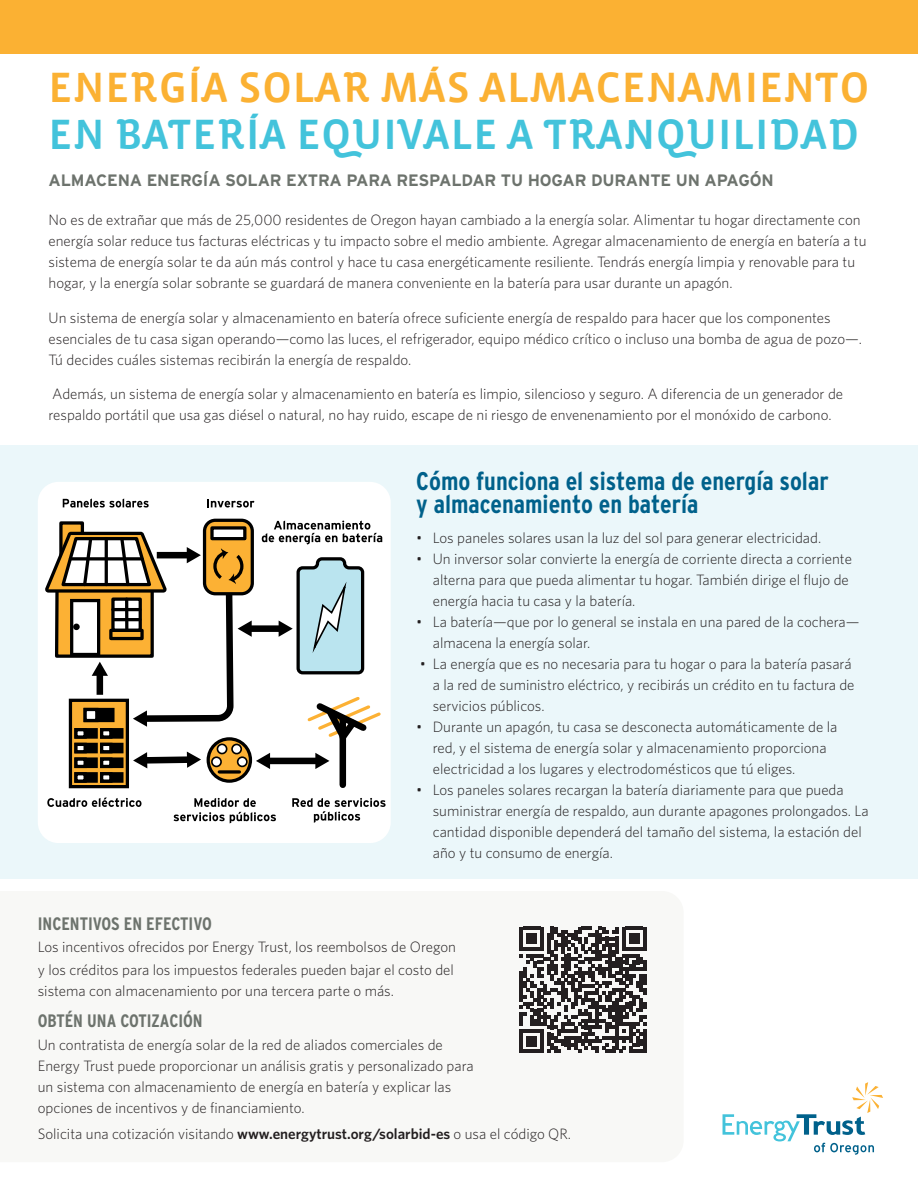
<style>
.page{position:relative;width:918px;height:1188px;background:#fff}
.page>*{position:absolute;margin:0;border:0;box-sizing:border-box;transform-origin:0 0}
.headline_1___35_35{font:43.5px/46.5px "Vista Sans Alt Med";letter-spacing:.02em;color:#43c3db}
.body___phone_or_website{font:700 25.5px/22.5px "Interstate Condensed";color:#00618b}
.body___phone_or_website-2{font:700 18px "Interstate Condensed";color:#6d736d}
.headline_1___35_35-2{font:700 16.5px "Interstate";letter-spacing:-.01em;color:#6d736d}
.body___phone_or_website-3{font:300 15px/21px "Whitney";color:#231f20}
.body___10_14{font:300 15px/21px "Whitney";color:#231f20}
.s1{color:#fbb133}
.s2{font-weight:600}
</style>
<div class="page">
<svg style="left:723px;top:1082px;width:160px;height:73px"></svg>
<div style="left:0;top:446px;width:918px;height:433px;background:#ebf7fa"></div>
<div style="left:0;top:0;width:918px;height:54px;background:#fbb133"></div>
<svg style="left:520px;top:927px;width:126px;height:126px"></svg>
<hr style="left:643px;top:1029px;width:3px;height:24px;background:#231f20">
<div style="left:38px;top:482px;width:353px;height:361px;background:#fff;border-radius:21px"></div>
<svg style="left:47px;top:798px;width:95px;height:9px"></svg>
<svg style="left:174px;top:798px;width:102px;height:25px"></svg>
<svg style="left:292px;top:798px;width:94px;height:25px"></svg>
<svg style="left:208px;top:739px;width:42px;height:42px"></svg>
<div style="left:207px;top:737px;width:45px;height:46px;border:3px solid #000;border-radius:50%"></div>
<svg style="left:219px;top:770px;width:20px;height:4px"></svg>
<div style="left:340px;top:718px;width:6px;height:67px;background:#000"></div>
<div style="left:70px;top:700px;width:57px;height:87px;background:#fcb134"></div>
<div style="left:69px;top:699px;width:60px;height:89px;border:3px solid #000"></div>
<div style="left:76px;top:774px;width:20px;height:7px;background:#000"></div>
<div style="left:74px;top:772px;width:24px;height:11px;border:3px solid #000"></div>
<div style="left:76px;top:774px;width:9px;height:7px;background:#fff"></div>
<div style="left:74px;top:772px;width:13px;height:11px;border:3px solid #000"></div>
<div style="left:102px;top:774px;width:20px;height:7px;background:#000"></div>
<div style="left:100px;top:772px;width:24px;height:11px;border:3px solid #000"></div>
<div style="left:102px;top:774px;width:9px;height:7px;background:#fff"></div>
<div style="left:100px;top:772px;width:12px;height:11px;border:3px solid #000"></div>
<svg style="left:45px;top:498px;width:338px;height:271px"></svg>
<p class="headline_1___35_35" style="left:49px;top:65px;width:822px"><span class="s1">ENERGÍA SOLAR MÁS ALMACENAMIENTO<br></span>EN BATERÍA EQUIVALE A TRANQUILIDAD</p>
<p class="headline_1___35_35-2" style="left:49px;top:170px;width:727px">ALMACENA ENERGÍA SOLAR EXTRA PARA RESPALDAR TU HOGAR DURANTE UN APAGÓN</p>
<p class="body___10_14" style="left:49px;top:209px;width:819px">No es de extrañar que más de 25,000 residentes de Oregon hayan cambiado a la energía solar. Alimentar tu hogar directamente con energía solar reduce tus facturas eléctricas y tu impacto sobre el medio ambiente. Agregar almacenamiento de energía en batería a tu sistema de energía solar te da aún más control y hace tu casa energéticamente resiliente. Tendrás energía limpia y renovable para tu hogar, y la energía solar sobrante se guardará de manera conveniente en la batería para usar durante un apagón.</p>
<p class="body___10_14" style="left:49px;top:306px;width:815px">Un sistema de energía solar y almacenamiento en batería ofrece suficiente energía de respaldo para hacer que los componentes esenciales de tu casa sigan operando—como las luces, el refrigerador, equipo médico crítico o incluso una bomba de agua de pozo—.<br>Tú decides cuáles sistemas recibirán la energía de respaldo.</p>
<p class="body___10_14" style="left:49px;top:383px;width:796px">Además, un sistema de energía solar y almacenamiento en batería es limpio, silencioso y seguro. A diferencia de un generador de respaldo portátil que usa gas diésel o natural, no hay ruido, escape de ni riesgo de envenenamiento por el monóxido de carbono.</p>
<p class="body___phone_or_website" style="left:416px;top:470px;width:414px">Cómo funciona el sistema de energía solar y almacenamiento en batería</p>
<p class="body___phone_or_website-3" style="left:416px;top:526px;width:406px">• Los paneles solares usan la luz del sol para generar electricidad.</p>
<p class="body___phone_or_website-3" style="left:433px;top:547px;width:421px;text-indent:-16px">• Un inversor solar convierte la energía de corriente directa a corriente alterna para que pueda alimentar tu hogar. También dirige el flujo de energía hacia tu casa y la batería.</p>
<p class="body___phone_or_website-3" style="left:433px;top:610px;width:428px;text-indent:-16px">• La batería—que por lo general se instala en una pared de la cochera— almacena la energía solar.</p>
<p class="body___phone_or_website-3" style="left:433px;top:652px;width:423px;text-indent:-13px">• La energía que es no necesaria para tu hogar o para la batería pasará a la red de suministro eléctrico, y recibirás un crédito en tu factura de servicios públicos.</p>
<p class="body___phone_or_website-3" style="left:433px;top:715px;width:406px;text-indent:-17px">• Durante un apagón, tu casa se desconecta automáticamente de la red, y el sistema de energía solar y almacenamiento proporciona electricidad a los lugares y electrodomésticos que tú eliges.</p>
<p class="body___phone_or_website-3" style="left:433px;top:778px;width:437px;text-indent:-16px">• Los paneles solares recargan la batería diariamente para que pueda suministrar energía de respaldo, aun durante apagones prolongados. La cantidad disponible dependerá del tamaño del sistema, la estación del año y tu consumo de energía.</p>
<p class="body___phone_or_website-2" style="left:38px;top:913px;width:176px">INCENTIVOS EN EFECTIVO</p>
<p class="body___phone_or_website-3" style="left:38px;top:935px;width:420px;line-height:22.5px">Los incentivos ofrecidos por Energy Trust, los reembolsos de Oregon y los créditos para los impuestos federales pueden bajar el costo del</p>
<p class="body___phone_or_website-3" style="left:38px;top:979px;width:358px">sistema con almacenamiento por una tercera parte o más.</p>
<p class="body___phone_or_website-2" style="left:38px;top:1011px;width:166px">OBTÉN UNA COTIZACIÓN</p>
<p class="body___phone_or_website-3" style="left:38px;top:1033px;width:437px">Un contratista de energía solar de la red de aliados comerciales de Energy Trust puede proporcionar un análisis gratis y personalizado para un sistema con almacenamiento de energía en batería y explicar las opciones de incentivos y de financiamiento.</p>
<p class="body___phone_or_website-3" style="left:38px;top:1123px;width:535px">Solicita una cotización visitando <span class="s2">www.energytrust.org/solarbid-es</span> o usa el código QR.</p>
</div>
